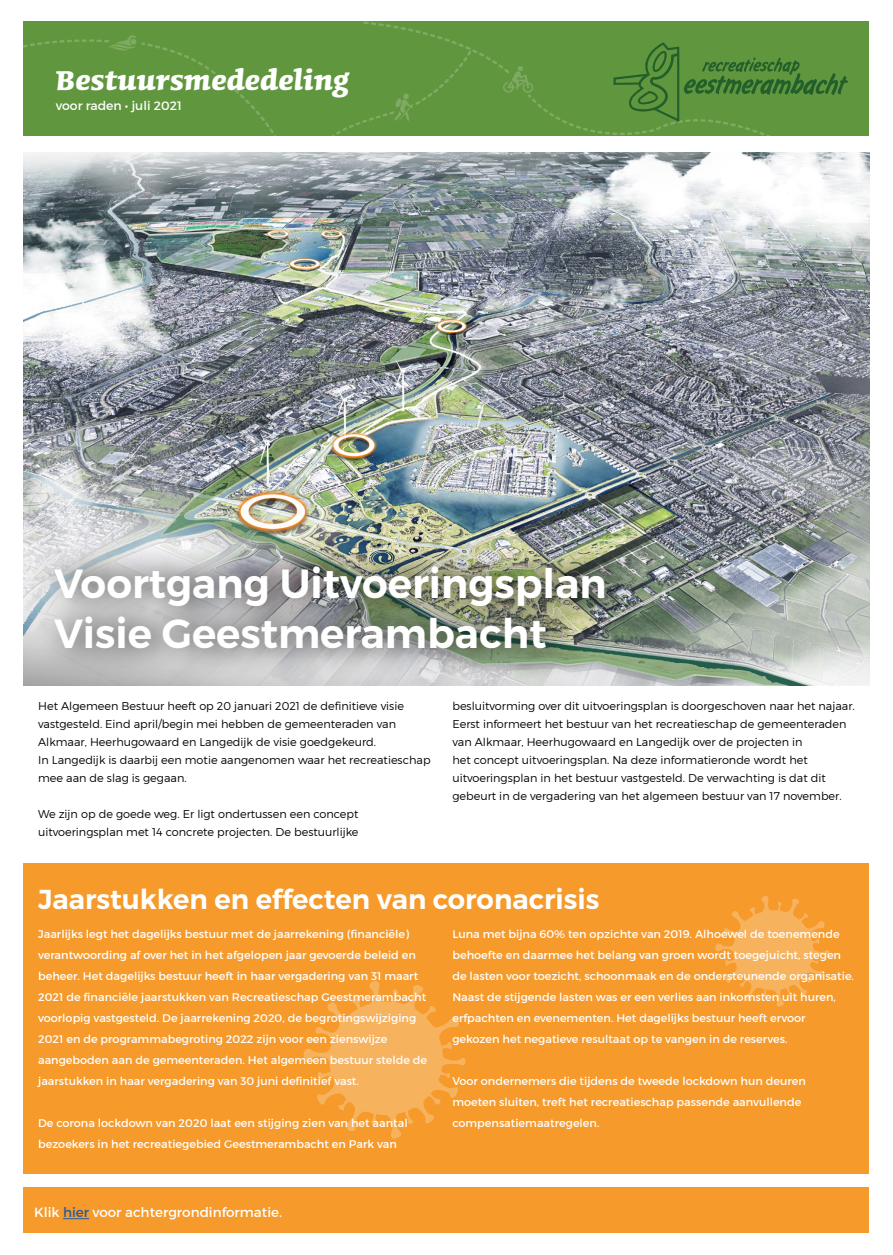
<style>
.page{position:relative;width:893px;height:1255px;background:#fff}
.page>*{position:absolute;margin:0;border:0;box-sizing:border-box;transform-origin:0 0}
.t1{font:600 40.65px "Montserrat";color:#fff}
.t2{font:700 34.95px "Conga Brava Std";color:#fff}
.t3{font:600 27.45px "Montserrat";color:#fff}
.t4{font:13.5px "Montserrat";color:#fff}
.t5{font:12.45px "Montserrat";color:#fff}
.t6{font:11.25px/21px "Montserrat";color:#fff}
.t7{font:300 11.25px/18px "Montserrat";color:#000}
.s1{color:#275b9b}
</style>
<div class="page">
<img style="left:24px;top:153px;width:845px;height:532px">
<div style="left:24px;top:21px;width:845px;height:115px;background:#60963d"></div>
<svg style="left:23px;top:35px;width:253px;height:101px"></svg>
<div style="left:24px;top:1187px;width:845px;height:45px;background:#f59a2b"></div>
<svg style="left:63px;top:1218px;width:26px;height:1px"></svg>
<svg style="left:332px;top:21px;width:516px;height:115px"></svg>
<img style="left:36px;top:538px;width:606px;height:138px">
<div style="left:24px;top:863px;width:845px;height:311px;background:#f59a2b"></div>
<svg style="left:303px;top:981px;width:163px;height:157px"></svg>
<svg style="left:715px;top:896px;width:114px;height:110px"></svg>
<p class="t2" style="left:56px;top:64px;width:294px">Bestuursmededeling</p>
<p class="t5" style="left:56px;top:98px;width:127px">voor raden • juli 2021</p>
<p class="t1" style="left:54px;top:558px;width:554px">Voortgang Uitvoeringsplan</p>
<p class="t1" style="left:54px;top:608px;width:494px">Visie Geestmerambacht</p>
<p class="t7" style="left:38px;top:697px;width:367px">Het Algemeen Bestuur heeft op 20 januari 2021 de definitieve visie vastgesteld. Eind april/begin mei hebben de gemeenteraden van<br>Alkmaar, Heerhugowaard en Langedijk de visie goedgekeurd.</p>
<p class="t7" style="left:38px;top:751px;width:394px">In Langedijk is daarbij een motie aangenomen waar het recreatieschap mee aan de slag is gegaan.</p>
<p class="t7" style="left:38px;top:805px;width:322px">We zijn op de goede weg. Er ligt ondertussen een concept uitvoeringsplan met 14 concrete projecten. De bestuurlijke</p>
<p class="t7" style="left:452px;top:697px;width:404px">besluitvorming over dit uitvoeringsplan is doorgeschoven naar het najaar.<br>Eerst informeert het bestuur van het recreatieschap de gemeenteraden van Alkmaar, Heerhugowaard en Langedijk over de projecten in<br>het concept uitvoeringsplan. Na deze informatieronde wordt het uitvoeringsplan in het bestuur vastgesteld. De verwachting is dat dit gebeurt in de vergadering van het algemeen bestuur van 17 november.</p>
<p class="t3" style="left:38px;top:882px;width:563px">Jaarstukken en effecten van coronacrisis</p>
<p class="t6" style="left:38px;top:923px;width:391px">Jaarlijks legt het dagelijks bestuur met de jaarrekening (financiële) verantwoording af over het in het afgelopen jaar gevoerde beleid en beheer. Het dagelijks bestuur heeft in haar vergadering van 31 maart 2021 de financiële jaarstukken van Recreatieschap Geestmerambacht voorlopig vastgesteld. De jaarrekening 2020, de begrotingswijziging 2021 en de programmabegroting 2022 zijn voor een zienswijze aangeboden aan de gemeenteraden. Het algemeen bestuur stelde de jaarstukken in haar vergadering van 30 juni definitief vast.</p>
<p class="t6" style="left:38px;top:1112px;width:371px">De corona lockdown van 2020 laat een stijging zien van het aantal bezoekers in het recreatiegebied Geestmerambacht en Park van</p>
<p class="t4" style="left:34px;top:1203px;width:250px">Klik <span class="s1">hier</span> voor achtergrondinformatie.</p>
<p class="t6" style="left:452px;top:923px;width:403px">Luna met bijna 60% ten opzichte van 2019. Alhoewel de toenemende behoefte en daarmee het belang van groen wordt toegejuicht, stegen de lasten voor toezicht, schoonmaak en de ondersteunende organisatie.<br>Naast de stijgende lasten was er een verlies aan inkomsten uit huren, erfpachten en evenementen. Het dagelijks bestuur heeft ervoor gekozen het negatieve resultaat op te vangen in de reserves.</p>
<p class="t6" style="left:452px;top:1070px;width:355px">Voor ondernemers die tijdens de tweede lockdown hun deuren moeten sluiten, treft het recreatieschap passende aanvullende compensatiemaatregelen.</p>
</div>
